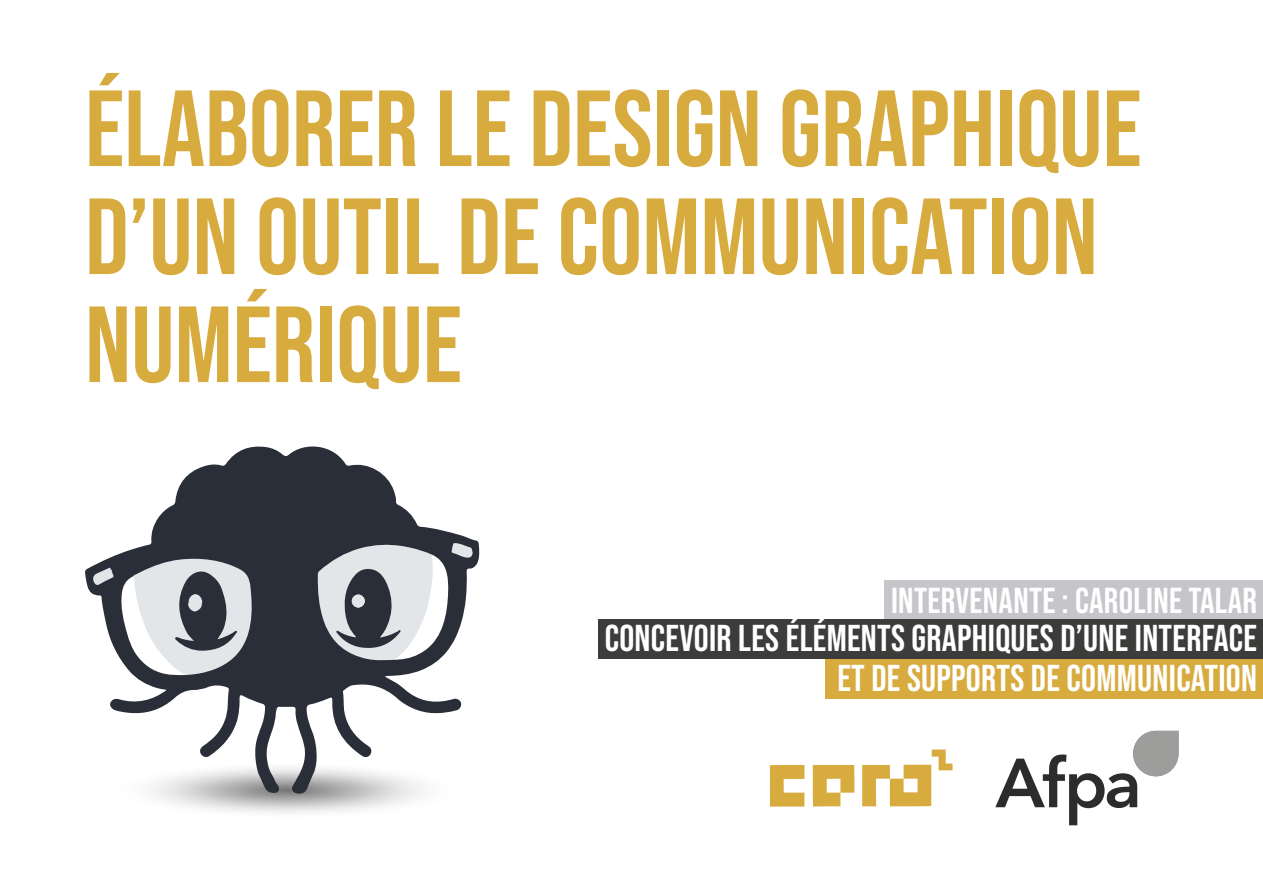
<style>
.page{position:relative;width:1263px;height:893px;background:#fff}
.page>*{position:absolute;margin:0;border:0;box-sizing:border-box;transform-origin:0 0}
.t1{font:108px/108px "Bebas Neue";color:#d7ab3e}
.t2{font:37.35px "Bebas Neue";letter-spacing:.01em;color:#fff}
.t3{font:36px "Bebas Neue";letter-spacing:.01em;color:#fff}
</style>
<div class="page">
<svg style="left:85px;top:446px;width:394px;height:348px"></svg>
<div style="left:825px;top:659px;width:438px;height:39px;background:#d7ab3e"></div>
<div style="left:885px;top:580px;width:378px;height:39px;background:#c5c5ca"></div>
<div style="left:599px;top:619px;width:664px;height:40px;background:#3c3c3b"></div>
<svg style="left:995px;top:731px;width:183px;height:94px"></svg>
<svg style="left:770px;top:765px;width:34px;height:42px"></svg>
<svg style="left:813px;top:765px;width:41px;height:42px"></svg>
<svg style="left:862px;top:749px;width:90px;height:57px"></svg>
<h1 class="t1" style="left:85px;top:74px;width:1058px">ÉLABORER LE DESIGN GRAPHIQUE<br>D’UN OUTIL DE COMMUNICATION<br>NUMÉRIQUE</h1>
<p class="t3" style="left:891px;top:580px;width:367px">INTERVENANTE : CAROLINE TALAR</p>
<p class="t2" style="left:605px;top:617px;width:654px">CONCEVOIR LES ÉLÉMENTS GRAPHIQUES D’UNE INTERFACE</p>
<p class="t2" style="left:837px;top:657px;width:421px">ET DE SUPPORTS DE COMMUNICATION</p>
</div>
